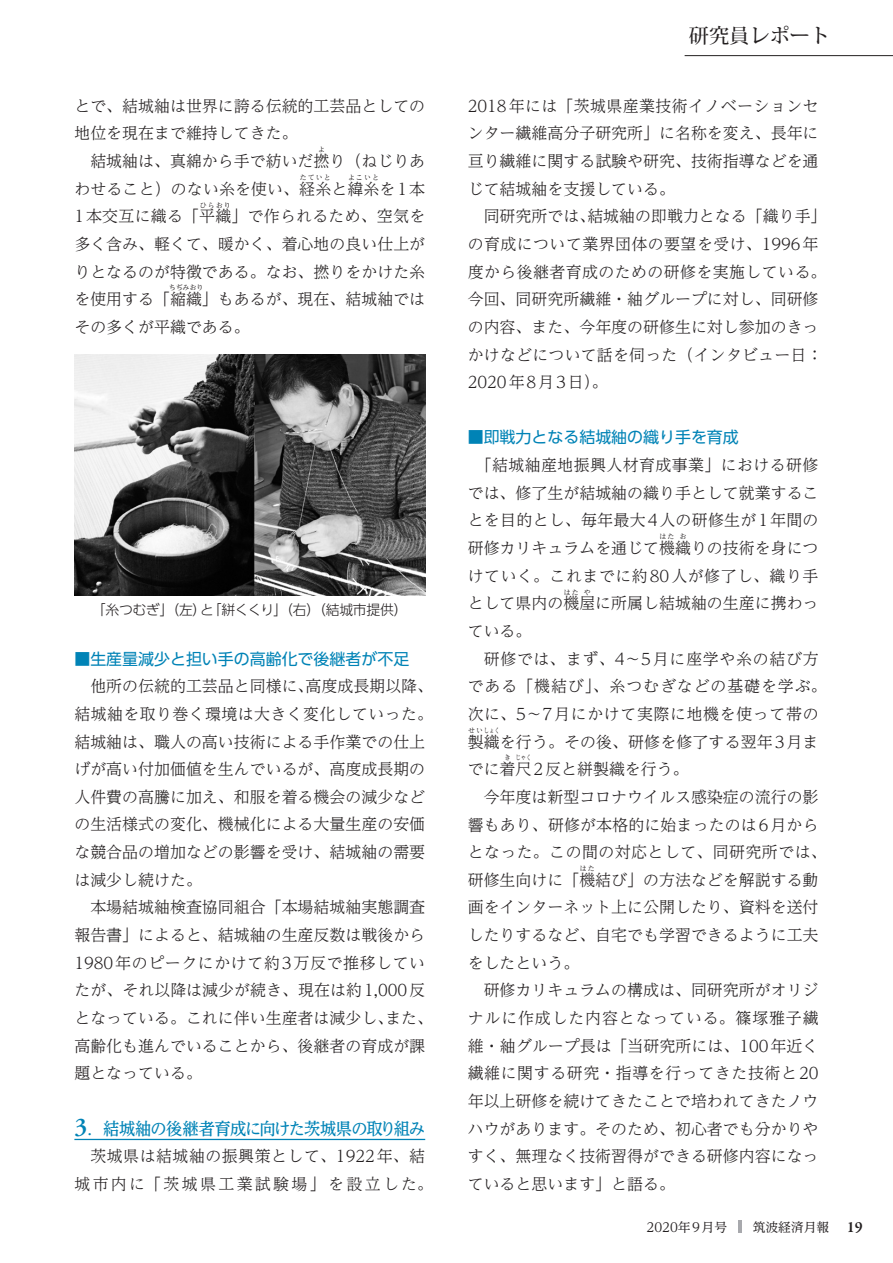
<style>
.page{position:relative;width:893px;height:1263px;background:#fff}
.page>*{position:absolute;margin:0;border:0;box-sizing:border-box;transform-origin:0 0}
.t1{font:500 20.25px "Koz Min Pro";color:#231f20}
.t2{font:500 16.95px "UD Reimin Pr 6 N";letter-spacing:-.06em;color:#0083b6;scale:.96 1}
.t3{font:300 15.9px/27.6px "UD Reimin Pr 6 N";color:#231f20}
.t4{font:300 15.9px/27.6px "UD Reimin Pr 6 N";letter-spacing:.03em;color:#231f20;text-align:center}
.t5{font:15.9px "UD Shin Go Pr 6";color:#0083b6}
.t6{font:300 15.9px "UD Reimin Pr 6 N";letter-spacing:.055em;color:#231f20}
.t7{font:300 15.9px "UD Reimin Pr 6 N";letter-spacing:.04em;color:#231f20}
.t8{font:300 15.9px "UD Reimin Pr 6 N";letter-spacing:.045em;color:#231f20}
.t9{font:300 13.8px "UD Shin Go Pro";letter-spacing:-.025em;color:#231f20}
.t10{font:12.75px "UD Reimin Pr 6 N";color:#231f20}
.t11{font:300 6.9px "UD Reimin Pr 6 N";letter-spacing:.155em;color:#231f20}
.t12{font:300 6.9px "UD Reimin Pr 6 N";letter-spacing:.155em;color:#231f20;scale:.77 1}
.s1{font-family:"Adobe Garamond Pro";font-weight:600;font-size:25.5px}
.s2{font-weight:300;font-size:15.9px}
.s3{font-family:"Garamond Premr Pro";font-weight:600;font-size:15.9px}
</style>
<div class="page">
<hr style="left:685px;top:55px;width:208px;height:1px;background:#231f20">
<hr style="left:74px;top:1139px;width:351px;height:1px;background:#0083b6">
<img style="left:74px;top:354px;width:351px;height:241px">
<svg style="left:738px;top:1220px;width:3px;height:13px"></svg>
<p class="t3" style="left:74px;top:91px;width:352px">とで、結城紬は世界に誇る伝統的工芸品としての地位を現在まで維持してきた。</p>
<p class="t3" style="left:90px;top:147px;width:336px">結城紬は、真綿から手で紡いだ撚り（ねじりあ</p>
<p class="t11" style="left:318px;top:144px;width:8px">よ</p>
<p class="t3" style="left:74px;top:174px;width:352px">わせること）のない糸を使い、経糸と緯糸を1本</p>
<p class="t11" style="left:300px;top:172px;width:32px">たていと</p>
<p class="t11" style="left:348px;top:172px;width:32px">よこいと</p>
<p class="t3" style="left:74px;top:202px;width:352px">1本交互に織る「平織」で作られるため、空気を</p>
<p class="t11" style="left:200px;top:199px;width:33px">ひらおり</p>
<p class="t3" style="left:74px;top:230px;width:352px;text-align:justify">多く含み、軽くて、暖かく、着心地の良い仕上がりとなるのが特徴である。なお、撚りをかけた糸を使用する「縮織」もあるが、現在、結城紬では</p>
<p class="t11" style="left:169px;top:282px;width:36px">ちぢみおり</p>
<p class="t3" style="left:74px;top:313px;width:177px">その多くが平織である。</p>
<p class="t9" style="left:92px;top:599px;width:317px">「糸つむぎ」（左）と「絣くくり」（右）（結城市提供）</p>
<p class="t5" style="left:74px;top:646px;width:336px">■生産量減少と担い手の高齢化で後継者が不足</p>
<p class="t3" style="left:74px;top:672px;width:360px;text-indent:16px">他所の伝統的工芸品と同様に、高度成長期以降、結城紬を取り巻く環境は大きく変化していった。結城紬は、職人の高い技術による手作業での仕上げが高い付加価値を生んでいるが、高度成長期の人件費の高騰に加え、和服を着る機会の減少などの生活様式の変化、機械化による大量生産の安価な競合品の増加などの影響を受け、結城紬の需要は減少し続けた。</p>
<p class="t3" style="left:74px;top:893px;width:360px;text-indent:16px">本場結城紬検査協同組合「本場結城紬実態調査報告書」によると、結城紬の生産反数は戦後から<br>1980年のピークにかけて約3万反で推移していたが、それ以降は減少が続き、現在は約1,000反となっている。これに伴い生産者は減少し、また、高齢化も進んでいることから、後継者の育成が課題となっている。</p>
<p class="t2" style="left:74px;top:1115px;width:367px"><span class="s1">3</span><span class="s2">．</span>結城紬の後継者育成に向けた茨城県の取り組み</p>
<p class="t4" style="left:74px;top:1142px;width:360px">茨城県は結城紬の振興策として、1922年、結<br>城市内に「茨城県工業試験場」を設立した。</p>
<p class="t1" style="left:689px;top:21px;width:143px">研究員レポート</p>
<p class="t3" style="left:468px;top:91px;width:352px;text-align:justify">2018年には「茨城県産業技術イノベーションセンター繊維高分子研究所」に名称を変え、長年に亘り繊維に関する試験や研究、技術指導などを通じて結城紬を支援している。</p>
<p class="t3" style="left:468px;top:202px;width:360px;text-indent:16px">同研究所では、結城紬の即戦力となる「織り手」の育成について業界団体の要望を受け、1996年度から後継者育成のための研修を実施している。今回、同研究所繊維・紬グループに対し、同研修の内容、また、今年度の研修生に対し参加のきっかけなどについて話を伺った（インタビュー日：<br>2020年8月3日）。</p>
<p class="t5" style="left:468px;top:425px;width:273px">■即戦力となる結城紬の織り手を育成</p>
<p class="t3" style="left:468px;top:451px;width:352px;text-align:center">「結城紬産地振興人材育成事業」における研修では、修了生が結城紬の織り手として就業することを目的とし、毎年最大4人の研修生が1年間の研修カリキュラムを通じて機織りの技術を身につ</p>
<p class="t11" style="left:660px;top:531px;width:16px">はた</p>
<p class="t11" style="left:680px;top:531px;width:8px">お</p>
<p class="t3" style="left:468px;top:561px;width:352px">けていく。これまでに約80人が修了し、織り手として県内の機屋に所属し結城紬の生産に携わっ</p>
<p class="t11" style="left:564px;top:586px;width:16px">はた</p>
<p class="t11" style="left:584px;top:586px;width:8px">や</p>
<p class="t3" style="left:468px;top:617px;width:65px">ている。</p>
<p class="t8" style="left:484px;top:646px;width:336px">研修では、まず、4～5月に座学や糸の結び方</p>
<p class="t6" style="left:468px;top:673px;width:360px">である「機結び」、糸つむぎなどの基礎を学ぶ。</p>
<p class="t7" style="left:468px;top:701px;width:352px">次に、5～7月にかけて実際に地機を使って帯の</p>
<p class="t3" style="left:468px;top:727px;width:352px">製織を行う。その後、研修を修了する翌年3月ま</p>
<p class="t11" style="left:468px;top:724px;width:33px">せいしょく</p>
<p class="t3" style="left:468px;top:755px;width:222px">でに着尺2反と絣製織を行う。</p>
<p class="t11" style="left:504px;top:752px;width:8px">き</p>
<p class="t12" style="left:516px;top:752px;width:22px">じゃく</p>
<p class="t3" style="left:468px;top:782px;width:360px;text-align:center">今年度は新型コロナウイルス感染症の流行の影<br>響もあり、研修が本格的に始まったのは6月からとなった。この間の対応として、同研究所では、研修生向けに「機結び」の方法などを解説する動</p>
<p class="t11" style="left:580px;top:863px;width:16px">はた</p>
<p class="t3" style="left:468px;top:893px;width:352px;text-align:justify">画をインターネット上に公開したり、資料を送付したりするなど、自宅でも学習できるように工夫をしたという。</p>
<p class="t3" style="left:468px;top:976px;width:352px;text-align:justify;text-indent:16px">研修カリキュラムの構成は、同研究所がオリジナルに作成した内容となっている。篠塚雅子繊維・紬グループ長は「当研究所には、100年近く繊維に関する研究・指導を行ってきた技術と20年以上研修を続けてきたことで培われてきたノウハウがあります。そのため、初心者でも分かりやすく、無理なく技術習得ができる研修内容になっていると思います」と語る。</p>
<p class="t10" style="left:647px;top:1216px;width:217px">2020年 9月号　　筑波経済月報 <span class="s3">19</span></p>
</div>
